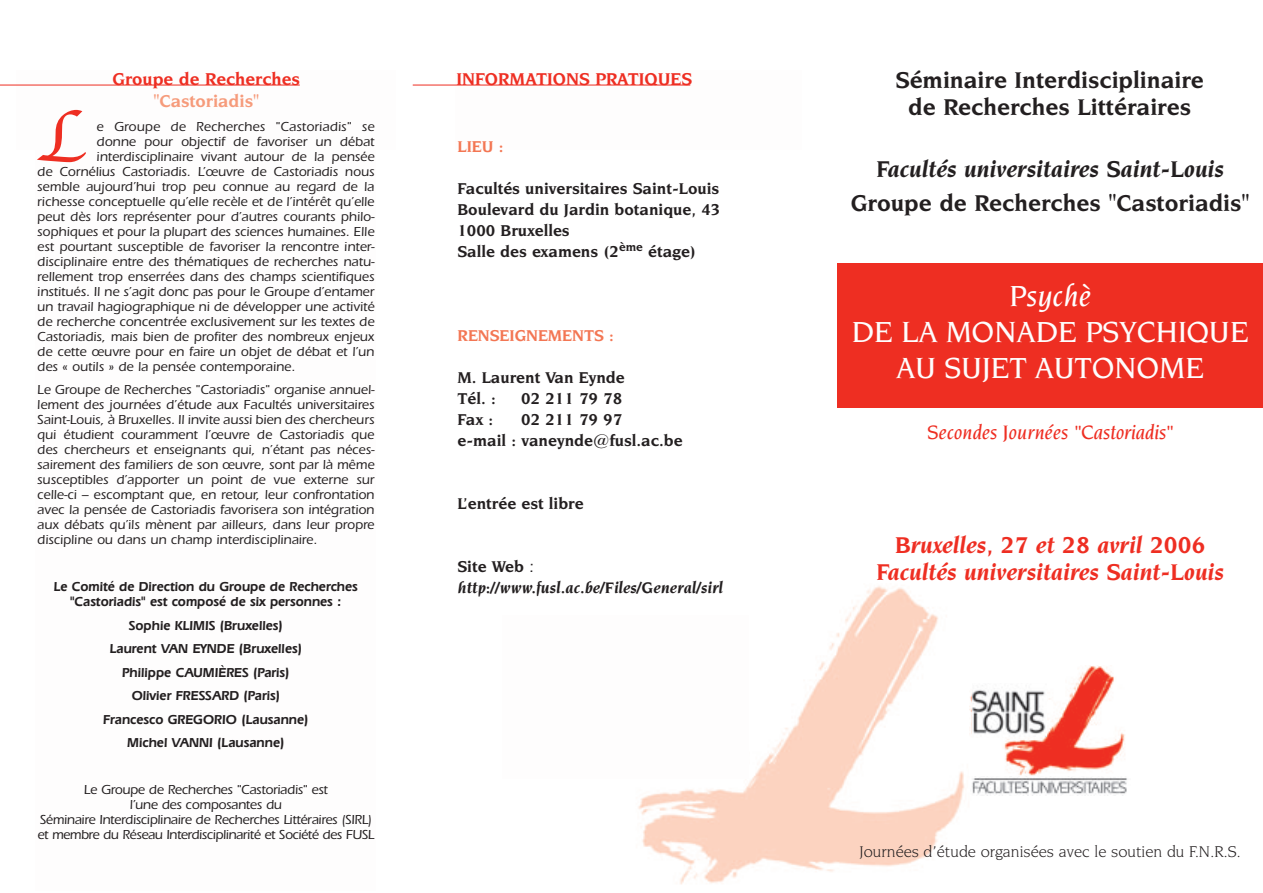
<style>
.page{position:relative;width:1263px;height:893px;background:#fff}
.page>*{position:absolute;margin:0;border:0;box-sizing:border-box;transform-origin:0 0}
.inter{font:75.15px "Apple Chancery";color:#ee2e22}
.Normal_e{font:500 31.5px "Novarese";letter-spacing:-.01em;color:#fefdfd}
.Normal_e-2{font:italic 500 31.5px "Novarese";color:#fff}
.Normal_e-3{font:700 24px/27px "Novarese IT Cby BT";color:#231f20;text-align:center}
.Normal_e-4{font:italic 700 24px "Novarese IT Cby BT";color:#ee2e22}
.Normal_e-5{font:italic 700 24px "Novarese IT Cby BT";color:#231f20}
.Normal_e-6{font:italic 500 21px "Novarese";color:#ee2e22}
.inter-2{font:700 18px "Novarese IT Cby BT";color:#ee2e22}
.Normal_e-7{font:700 18px "Novarese IT Cby BT";color:#ee2e22}
.Normal_e-8{font:700 18px "Novarese IT Cby BT";color:#f69b7b}
.inter-3{font:700 16.5px "Novarese IT Cby BT";color:#231f20}
.Normal_e-9{font:16.5px "Novarese IT Cby BT";color:#231f20}
.inter-4{font:italic 700 16.5px "Novarese";color:#231f20}
.inter-5{font:700 16.5px "Novarese IT Cby BT";color:#f37653}
.inter-6{font:500 13.5px/15px "Itc Eras";color:#231f20;text-align:justify}
.inter-7{font:600 13.5px/15px "Eras IT Cby BT";color:#231f20;text-align:center}
.inter-8{font:500 13.5px/15px "Itc Eras";letter-spacing:-.02em;color:#231f20;text-align:center}
.s1{font-family:"Itc Eras";font-weight:500}
</style>
<div class="page">
<img style="left:638px;top:586px;width:332px;height:299px">
<div style="left:838px;top:263px;width:425px;height:144px;background:#ee2e22"></div>
<hr style="left:0;top:85px;width:300px;height:1px;background:#ee2e22">
<hr style="left:413px;top:85px;width:277px;height:1px;background:#ee2e22">
<img style="left:970px;top:666px;width:158px;height:130px">
<img style="left:973px;top:684px;width:73px;height:53px">
<div style="left:502px;top:615px;width:246px;height:163px;background:#fefdfd"></div>
<p class="Normal_e-7" style="left:113px;top:68px;width:189px">Groupe de Recherches</p>
<p class="Normal_e-8" style="left:153px;top:90px;width:107px">"Castoriadis"</p>
<p class="inter" style="left:37px;top:77px;width:50px">L</p>
<p class="inter-6" style="left:97px;top:119px;width:279px">e Groupe de Recherches "Castoriadis" se</p>
<p class="inter-6" style="left:97px;top:134px;width:279px">donne pour objectif de favoriser un débat</p>
<p class="inter-6" style="left:97px;top:149px;width:279px">interdisciplinaire vivant autour de la pensée</p>
<p class="inter-6" style="left:37px;top:164px;width:339px">de Cornélius Castoriadis. L’œuvre de Castoriadis nous</p>
<p class="inter-6" style="left:37px;top:179px;width:339px">semble aujourd’hui trop peu connue au regard de la</p>
<p class="inter-6" style="left:37px;top:194px;width:339px">richesse conceptuelle qu’elle recèle et de l’intérêt qu’elle</p>
<p class="inter-6" style="left:37px;top:209px;width:339px">peut dès lors représenter pour d’autres courants philo-</p>
<p class="inter-6" style="left:37px;top:224px;width:339px">sophiques et pour la plupart des sciences humaines. Elle</p>
<p class="inter-6" style="left:37px;top:239px;width:339px">est pourtant susceptible de favoriser la rencontre inter-</p>
<p class="inter-6" style="left:37px;top:254px;width:339px">disciplinaire entre des thématiques de recherches natu-</p>
<p class="inter-6" style="left:37px;top:269px;width:339px">rellement trop enserrées dans des champs scientifiques</p>
<p class="inter-6" style="left:37px;top:284px;width:339px">institués. Il ne s’agit donc pas pour le Groupe d’entamer</p>
<p class="inter-6" style="left:37px;top:299px;width:339px">un travail hagiographique ni de développer une activité</p>
<p class="inter-6" style="left:37px;top:314px;width:339px">de recherche concentrée exclusivement sur les textes de</p>
<p class="inter-6" style="left:37px;top:329px;width:339px">Castoriadis, mais bien de profiter des nombreux enjeux</p>
<p class="inter-6" style="left:37px;top:344px;width:339px">de cette œuvre pour en faire un objet de débat et l’un</p>
<p class="inter-6" style="left:37px;top:359px;width:260px">des « outils » de la pensée contemporaine.</p>
<p class="inter-6" style="left:37px;top:382px;width:339px">Le Groupe de Recherches "Castoriadis" organise annuel&shy;lement des journées d’étude aux Facultés universitaires Saint-Louis, à Bruxelles. Il invite aussi bien des chercheurs qui étudient couramment l’œuvre de Castoriadis que des chercheurs et enseignants qui, n’étant pas néces&shy;sairement des familiers de son œuvre, sont par là même susceptibles d’apporter un point de vue externe sur celle-ci – escomptant que, en retour, leur confrontation avec la pensée de Castoriadis favorisera son intégration aux débats qu’ils mènent par ailleurs, dans leur propre discipline ou dans un champ interdisciplinaire.</p>
<p class="inter-7" style="left:54px;top:579px;width:305px">Le Comité de Direction du Groupe de Recherches "Castoriadis" est composé de six personnes :</p>
<p class="inter-7" style="left:129px;top:617px;width:155px">Sophie KLIMIS (Bruxelles)</p>
<p class="inter-7" style="left:110px;top:641px;width:194px">Laurent VAN EYNDE (Bruxelles)</p>
<p class="inter-7" style="left:122px;top:665px;width:169px">Philippe CAUMIÈRES (Paris)</p>
<p class="inter-7" style="left:132px;top:688px;width:150px">Olivier FRESSARD (Paris)</p>
<p class="inter-7" style="left:103px;top:712px;width:207px">Francesco GREGORIO (Lausanne)</p>
<p class="inter-7" style="left:127px;top:735px;width:159px">Michel VANNI (Lausanne)</p>
<p class="inter-8" style="left:37px;top:782px;width:338px">Le Groupe de Recherches "Castoriadis" est<br>l’une des composantes du<br>Séminaire Interdisciplinaire de Recherches Littéraires (SIRL) et membre du Réseau Interdisciplinarité et Société des FUSL</p>
<p class="inter-2" style="left:456px;top:68px;width:237px">INFORMATIONS PRATIQUES</p>
<p class="inter-5" style="left:457px;top:136px;width:48px">LIEU :</p>
<p class="inter-3" style="left:457px;top:178px;width:263px">Facultés universitaires Saint-Louis</p>
<p class="inter-3" style="left:457px;top:199px;width:264px">Boulevard du Jardin botanique, 43</p>
<p class="inter-3" style="left:457px;top:220px;width:114px">1000 Bruxelles</p>
<p class="inter-3" style="left:457px;top:241px;width:240px">Salle des examens (2<sup>ème</sup> étage)</p>
<p class="inter-5" style="left:457px;top:325px;width:158px">RENSEIGNEMENTS :</p>
<p class="inter-3" style="left:457px;top:367px;width:169px">M. Laurent Van Eynde</p>
<p class="inter-3" style="left:457px;top:388px;width:40px">Tél. :</p>
<p class="inter-3" style="left:521px;top:388px;width:102px">02 211 79 78</p>
<p class="inter-3" style="left:457px;top:409px;width:37px">Fax :</p>
<p class="inter-3" style="left:521px;top:409px;width:102px">02 211 79 97</p>
<p class="inter-3" style="left:457px;top:430px;width:227px">e-mail : vaneynde@fusl.ac.be</p>
<p class="inter-3" style="left:457px;top:493px;width:128px">L’entrée est libre</p>
<p class="inter-3" style="left:457px;top:556px;width:78px">Site Web <span class="s1">:</span></p>
<p class="inter-4" style="left:457px;top:578px;width:267px">http://www.fusl.ac.be/Files/General/sirl</p>
<p class="Normal_e-3" style="left:895px;top:66px;width:310px">Séminaire Interdisciplinaire de Recherches Littéraires</p>
<p class="Normal_e-5" style="left:876px;top:154px;width:349px">Facultés universitaires Saint-Louis</p>
<p class="Normal_e-3" style="left:851px;top:189px;width:400px">Groupe de Recherches "Castoriadis"</p>
<p class="Normal_e-2" style="left:1009px;top:279px;width:84px">Psychè</p>
<p class="Normal_e" style="left:851px;top:314px;width:399px">DE LA MONADE PSYCHIQUE</p>
<p class="Normal_e" style="left:896px;top:350px;width:310px">AU SUJET AUTONOME</p>
<p class="Normal_e-6" style="left:927px;top:421px;width:247px">Secondes Journées "Castoriadis"</p>
<p class="Normal_e-4" style="left:895px;top:530px;width:312px">Bruxelles, 27 et 28 avril 2006</p>
<p class="Normal_e-4" style="left:876px;top:557px;width:349px">Facultés universitaires Saint-Louis</p>
<p class="Normal_e-9" style="left:859px;top:842px;width:383px">Journées d’étude organisées avec le soutien du F.N.R.S.</p>
</div>
